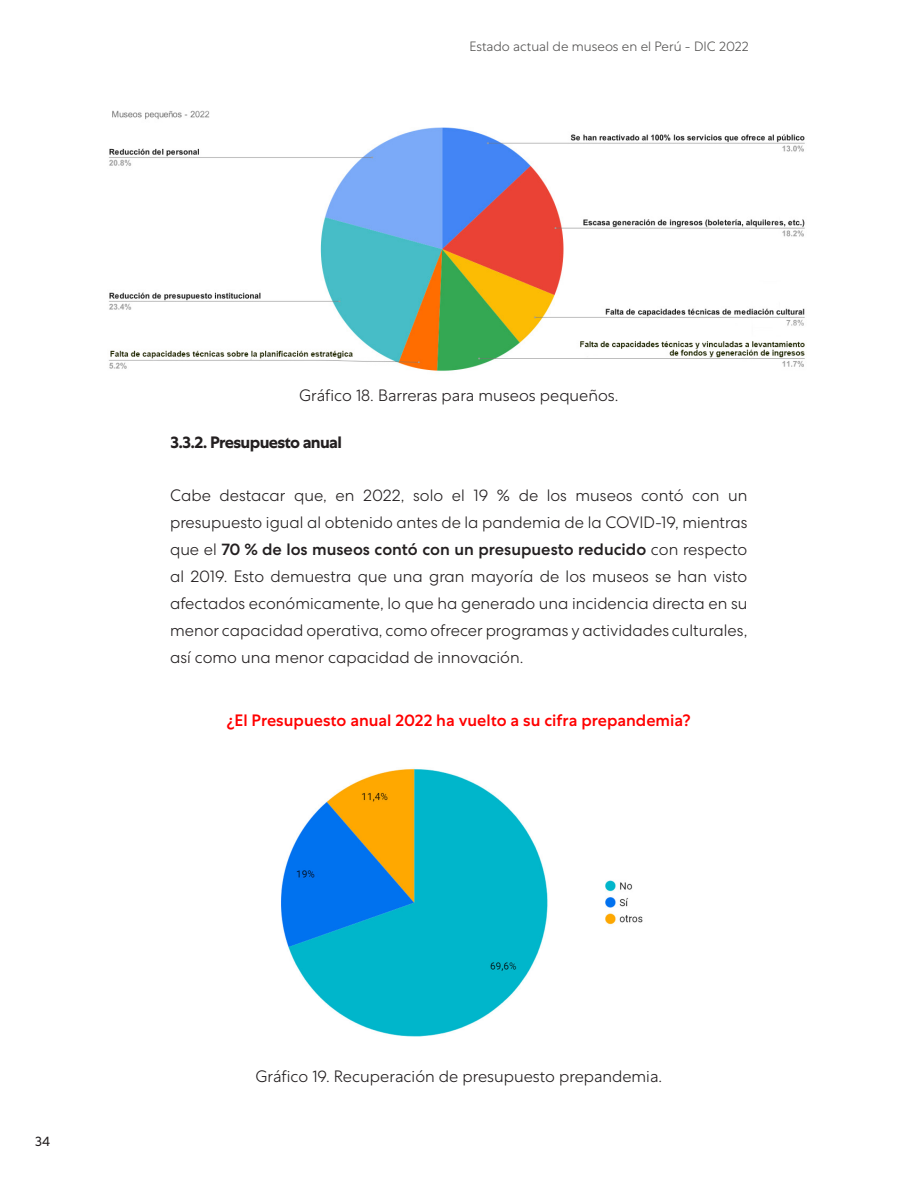
<style>
.page{position:relative;width:918px;height:1188px;background:#fff}
.page>*{position:absolute;margin:0;border:0;box-sizing:border-box;transform-origin:0 0}
.t1{font:300 16.5px/27px "Centra No 2";color:#231f20;text-align:justify}
.t2{font:300 16.5px "Centra No 1";color:#231f20}
.t3{font:500 16.5px "Centra No 1";color:#f00}
.t4{font:700 16.5px "Centra No 1";letter-spacing:-.04em;color:#231f20}
.encabezado{font:300 13.5px "Centra No 1";color:#545352}
.t5{font:13.5px "Centra No 1";color:#231f20}
.s1{font-weight:500}
</style>
<div class="page">
<img style="left:281px;top:768px;width:362px;height:269px">
<img style="left:109px;top:110px;width:696px;height:261px">
<p class="encabezado" style="left:469px;top:38px;width:281px">Estado actual de museos en el Perú - DIC 2022</p>
<p class="t2" style="left:299px;top:386px;width:321px">Gráfico 18. Barreras para museos pequeños.</p>
<p class="t4" style="left:171px;top:432px;width:173px">3.3.2. Presupuesto anual</p>
<p class="t1" style="left:170px;top:482px;width:579px">Cabe destacar que, en 2022, solo el 19 % de los museos contó con un presupuesto igual al obtenido antes de la pandemia de la COVID-19, mientras que el <span class="s1">70 % de los museos contó con un presupuesto reducido</span> con respecto al 2019. Esto demuestra que una gran mayoría de los museos se han visto afectados económicamente, lo que ha generado una incidencia directa en su menor capacidad operativa, como ofrecer programas y actividades culturales, así como una menor capacidad de innovación.</p>
<p class="t3" style="left:226px;top:711px;width:466px">¿El Presupuesto anual 2022 ha vuelto a su cifra prepandemia?</p>
<p class="t5" style="left:35px;top:1134px;width:16px">34</p>
<p class="t2" style="left:255px;top:1067px;width:408px">Gráfico 19. Recuperación de presupuesto prepandemia.</p>
</div>
